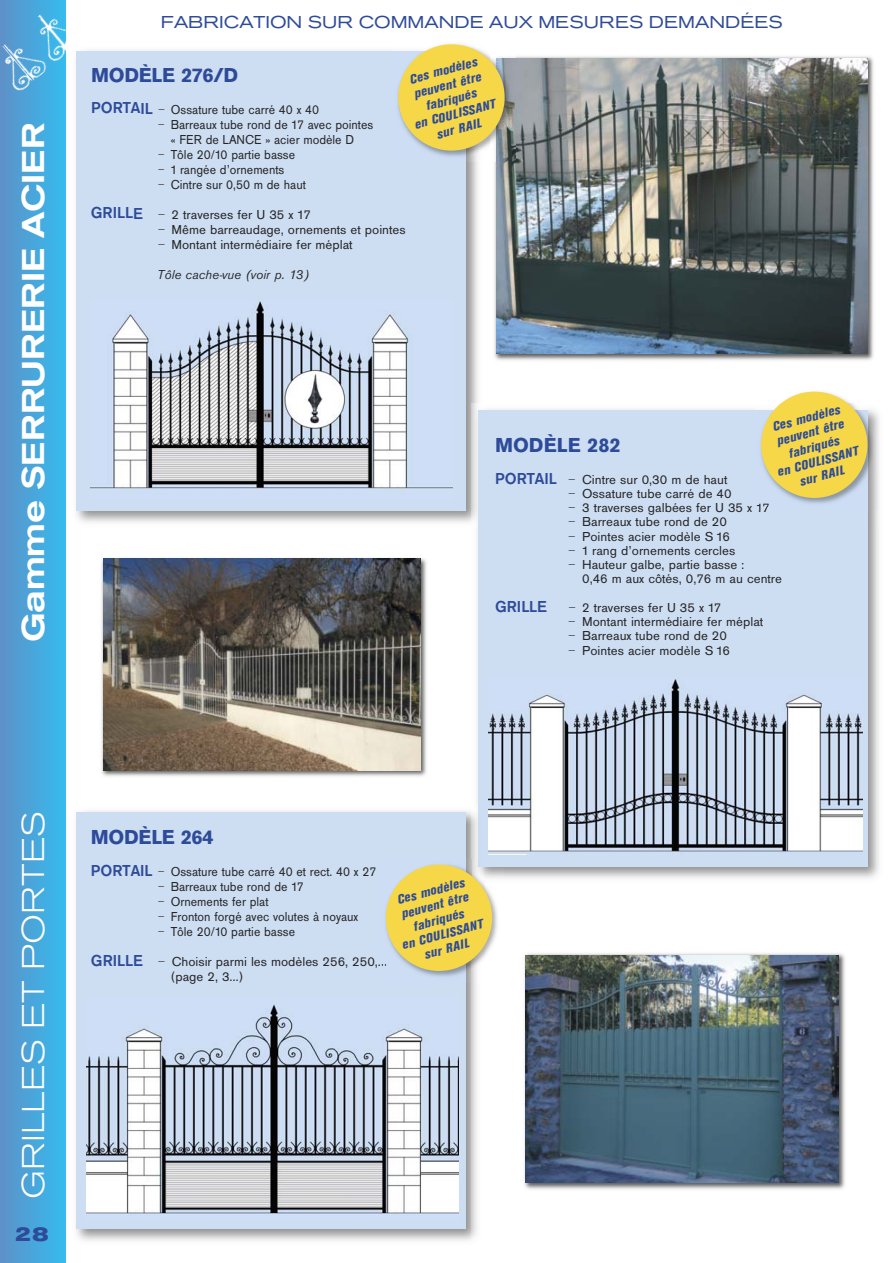
<style>
.page{position:relative;width:893px;height:1263px;background:#fff}
.page>*{position:absolute;margin:0;border:0;box-sizing:border-box;transform-origin:0 0}
.t1{font:33px "Agrotesk Medium Extend";color:#fff;scale:.95 1}
.t2{font:33px "Agrotesk Light Extend";color:#fff}
.t3{font:700 21px "Agrotesk";letter-spacing:-.015em;color:#2e4b9a}
.t4{font:21px "Agrotesk Bold Extend";color:#2e4b9a}
.t5{font:18px "Agrotesk Regular Extend";color:#2e4b9a}
.t6{font:500 16.5px "Agrotesk";color:#2e4b9a}
.t7{font:13.5px/15px "Agrotesk";color:#272627}
.t8{font:13.5px/15px "Agrotesk";color:#272627;text-align:center;scale:.93 1}
.t9{font:italic 13.5px/15px "Agrotesk Super";color:#2e4b9a;text-align:center}
.t10{font:italic 13.5px "Agrotesk";color:#272627}
.s1{font-weight:500;font-size:16.5px;color:#2e4b9a}
</style>
<div class="page">
<div style="left:0;top:0;width:66px;height:1263px;background:linear-gradient(to right,#5e91c7,#35bbee)"></div>
<img style="left:76px;top:50px;width:402px;height:473px">
<div style="left:77px;top:51px;width:389px;height:459px;background:#cddef3"></div>
<img style="left:472px;top:404px;width:407px;height:475px">
<div style="left:478px;top:411px;width:389px;height:456px;background:#cddef3"></div>
<img style="left:90px;top:301px;width:362px;height:188px">
<img style="left:488px;top:679px;width:374px;height:176px">
<img style="left:76px;top:805px;width:408px;height:436px">
<div style="left:77px;top:812px;width:389px;height:417px;background:#cddef3"></div>
<img style="left:87px;top:1004px;width:372px;height:211px">
<img style="left:0;top:2px;width:86px;height:93px">
<img style="left:494px;top:56px;width:380px;height:305px">
<img style="left:496px;top:58px;width:371px;height:296px">
<img style="left:101px;top:558px;width:326px;height:219px">
<img style="left:104px;top:559px;width:316px;height:211px">
<img style="left:484px;top:52px;width:7px;height:96px">
<img style="left:393px;top:44px;width:91px;height:118px">
<img style="left:491px;top:56px;width:25px;height:106px">
<div style="left:398px;top:44px;width:107px;height:107px;background:#f5d747;border-radius:50%"></div>
<img style="left:756px;top:391px;width:123px;height:118px">
<div style="left:761px;top:392px;width:106px;height:106px;background:#f5d747;border-radius:50%"></div>
<img style="left:484px;top:867px;width:19px;height:90px">
<img style="left:381px;top:859px;width:91px;height:123px">
<svg style="left:478px;top:859px;width:6px;height:8px"></svg>
<div style="left:386px;top:865px;width:106px;height:106px;background:#f5d747;border-radius:50%"></div>
<img style="left:524px;top:953px;width:321px;height:237px">
<img style="left:526px;top:955px;width:312px;height:227px">
<h1 class="t1" style="left:19px;top:642px;width:549px;rotate:-90deg">Gamme SERRURERIE ACIER</h1>
<h3 class="t5" style="left:161px;top:16px;width:624px">FABRICATION SUR COMMANDE AUX MESURES DEMANDÉES</h3>
<p class="t9" style="left:402px;top:76px;width:85px;rotate:-15deg">Ces modèles peuvent être fabriqués<br>en COULISSANT sur RAIL</p>
<h2 class="t3" style="left:91px;top:68px;width:149px">MODÈLE 276/D</h2>
<p class="t8" style="left:91px;top:103px;width:247px"><span class="s1">PORTAIL</span> – Ossature tube carré 40 x 40</p>
<p class="t8" style="left:158px;top:118px;width:233px">– Barreaux tube rond de 17 avec pointes « FER de LANCE » acier modèle D</p>
<p class="t8" style="left:158px;top:148px;width:149px">– Tôle 20/10 partie basse</p>
<p class="t8" style="left:158px;top:163px;width:137px">– 1 rangée d’ornements</p>
<p class="t8" style="left:158px;top:178px;width:160px">– Cintre sur 0,50 m de haut</p>
<p class="t7" style="left:91px;top:208px;width:222px"><span class="s1">GRILLE</span> – 2 traverses fer U 35 x 17</p>
<p class="t7" style="left:158px;top:223px;width:249px">– Même barreaudage, ornements et pointes</p>
<p class="t7" style="left:158px;top:238px;width:196px">– Montant intermédiaire fer méplat</p>
<p class="t10" style="left:158px;top:270px;width:152px">Tôle cache-vue (voir p. 13)</p>
<p class="t9" style="left:765px;top:423px;width:85px;rotate:-15deg">Ces modèles peuvent être fabriqués<br>en COULISSANT sur RAIL</p>
<h2 class="t3" style="left:495px;top:438px;width:127px">MODÈLE 282</h2>
<p class="t7" style="left:495px;top:473px;width:234px"><span class="s1">PORTAIL</span> – Cintre sur 0,30 m de haut</p>
<p class="t7" style="left:569px;top:487px;width:165px">– Ossature tube carré de 40</p>
<p class="t7" style="left:569px;top:502px;width:202px">– 3 traverses galbées fer U 35 x 17</p>
<p class="t7" style="left:569px;top:516px;width:160px">– Barreaux tube rond de 20</p>
<p class="t7" style="left:569px;top:530px;width:163px">– Pointes acier modèle S 16</p>
<p class="t7" style="left:569px;top:544px;width:168px">– 1 rang d’ornements cercles</p>
<p class="t7" style="left:582px;top:559px;width:201px;line-height:14.2px;text-indent:-13px">– Hauteur galbe, partie basse :<br>0,46 m aux côtés, 0,76 m au centre</p>
<p class="t6" style="left:495px;top:600px;width:54px">GRILLE</p>
<p class="t7" style="left:569px;top:601px;width:154px">– 2 traverses fer U 35 x 17</p>
<p class="t7" style="left:569px;top:616px;width:196px">– Montant intermédiaire fer méplat</p>
<p class="t7" style="left:569px;top:630px;width:160px">– Barreaux tube rond de 20</p>
<p class="t7" style="left:569px;top:644px;width:163px">– Pointes acier modèle S 16</p>
<h1 class="t2" style="left:22px;top:1199px;width:390px;rotate:-90deg">GRILLES ET PORTES</h1>
<h2 class="t4" style="left:15px;top:1225px;width:36px">28</h2>
<h2 class="t3" style="left:91px;top:830px;width:124px">MODÈLE 264</h2>
<p class="t8" style="left:91px;top:865px;width:308px"><span class="s1">PORTAIL</span> – Ossature tube carré 40 et rect. 40 x 27</p>
<p class="t8" style="left:158px;top:880px;width:158px">– Barreaux tube rond de 17</p>
<p class="t8" style="left:158px;top:895px;width:120px">– Ornements fer plat</p>
<p class="t8" style="left:158px;top:910px;width:217px">– Fronton forgé avec volutes à noyaux</p>
<p class="t8" style="left:158px;top:925px;width:149px">– Tôle 20/10 partie basse</p>
<p class="t7" style="left:172px;top:955px;width:217px;text-indent:-81px"><span class="s1">GRILLE</span> – Choisir parmi les modèles 256, 250,… (page 2, 3…)</p>
<p class="t9" style="left:390px;top:896px;width:85px;rotate:-15deg">Ces modèles peuvent être fabriqués<br>en COULISSANT sur RAIL</p>
</div>
